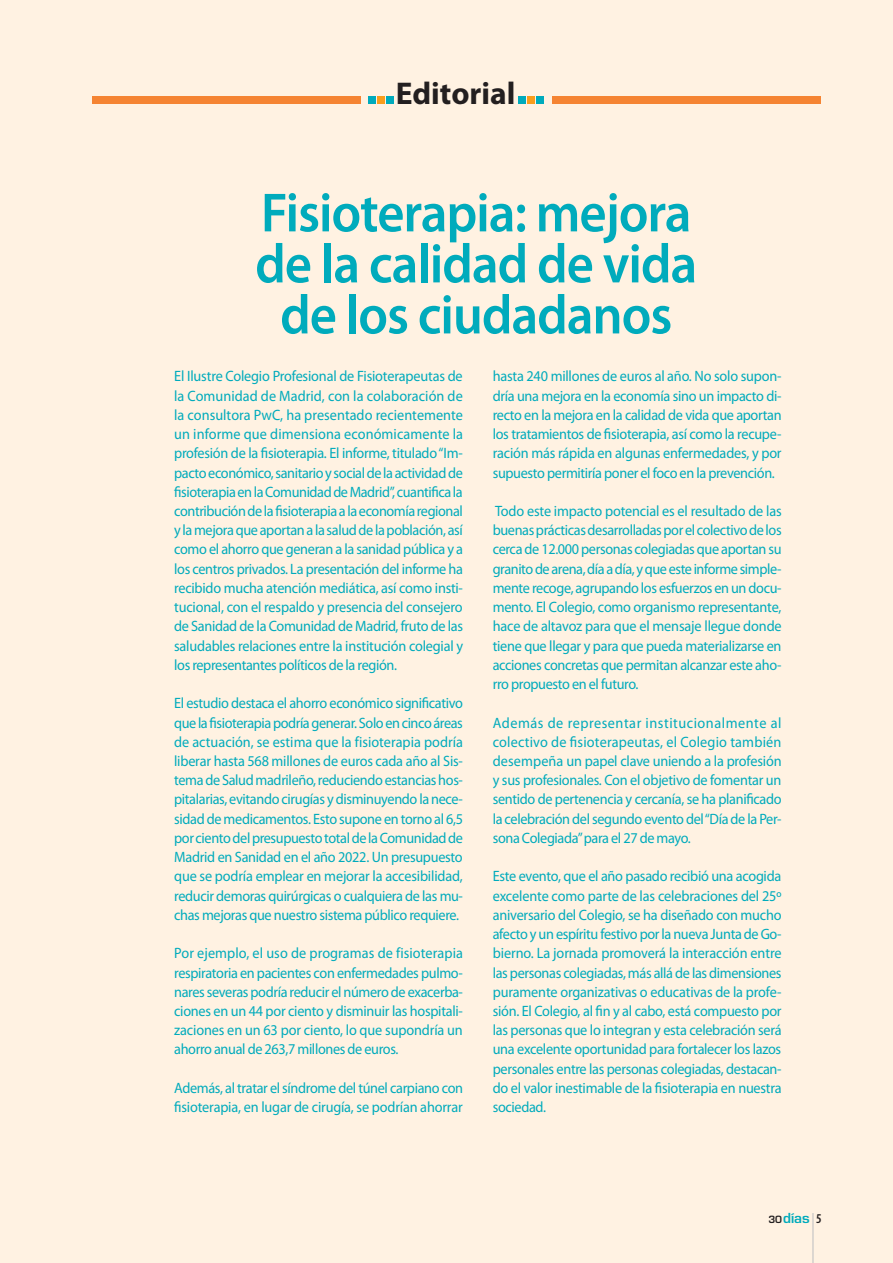
<style>
.page{position:relative;width:893px;height:1263px;background:#fff}
.page>*{position:absolute;margin:0;border:0;box-sizing:border-box;transform-origin:0 0}
.t1{font:600 55.5px/51px "Myriad Pro";letter-spacing:-.02em;color:#00abbc;text-align:center;scale:.95 1}
.t2{font:700 31.5px "Myriad Pro";color:#231f20}
.t3{font:15px/19.2px "Myriad Pro";letter-spacing:-.025em;color:#00abbc;text-align:justify;scale:.95 1}
.t4{font:600 13.5px "Eurostile LT Std";color:#00abbc}
.s1{font-size:9.75px;color:#231f20}
.s2{font-family:"Myriad Pro";font-stretch:condensed;color:#231f20}
</style>
<div class="page">
<div style="left:0;top:0;width:892px;height:1262px;background:#fff2e2"></div>
<div style="left:92px;top:96px;width:268px;height:7px;background:#f58432"></div>
<div style="left:552px;top:96px;width:268px;height:7px;background:#f58432"></div>
<hr style="left:812px;top:1212px;width:1px;height:50px;background:#bbbdc0">
<div style="left:377px;top:96px;width:7px;height:7px;background:#f99d1c"></div>
<div style="left:368px;top:96px;width:7px;height:7px;background:#00abbc"></div>
<div style="left:386px;top:96px;width:7px;height:7px;background:#00abbc"></div>
<div style="left:518px;top:96px;width:7px;height:7px;background:#00abbc"></div>
<div style="left:536px;top:96px;width:7px;height:7px;background:#00abbc"></div>
<div style="left:527px;top:96px;width:7px;height:7px;background:#f99d1c"></div>
<h2 class="t2" style="left:396px;top:82px;width:121px">Editorial</h2>
<h1 class="t1" style="left:255px;top:193px;width:467px">Fisioterapia: mejora de la calidad de vida de los ciudadanos</h1>
<p class="t3" style="left:174px;top:368px;width:306px">El Ilustre Colegio Profesional de Fisioterapeutas de la Comunidad de Madrid, con la colaboración de la consultora PwC, ha presentado recientemente un informe que dimensiona económicamente la profesión de la fisioterapia. El informe, titulado “Im&shy;pacto económico, sanitario y social de la actividad de fisioterapia en la Comunidad de Madrid”, cuantifica la contribución de la fisioterapia a la economía regional y la mejora que aportan a la salud de la población, así como el ahorro que generan a la sanidad pública y a los centros privados. La presentación del informe ha recibido mucha atención mediática, así como insti&shy;tucional, con el respaldo y presencia del consejero de Sanidad de la Comunidad de Madrid, fruto de las saludables relaciones entre la institución colegial y los representantes políticos de la región.</p>
<p class="t3" style="left:174px;top:695px;width:306px">El estudio destaca el ahorro económico significativo que la fisioterapia podría generar. Solo en cinco áreas de actuación, se estima que la fisioterapia podría liberar hasta 568 millones de euros cada año al Sis&shy;tema de Salud madrileño, reduciendo estancias hos&shy;pitalarias, evitando cirugías y disminuyendo la nece&shy;sidad de medicamentos. Esto supone en torno al 6,5 por ciento del presupuesto total de la Comunidad de Madrid en Sanidad en el año 2022. Un presupuesto que se podría emplear en mejorar la accesibilidad, reducir demoras quirúrgicas o cualquiera de las mu&shy;chas mejoras que nuestro sistema público requiere.</p>
<p class="t3" style="left:174px;top:945px;width:305px">Por ejemplo, el uso de programas de fisioterapia respiratoria en pacientes con enfermedades pulmo&shy;nares severas podría reducir el número de exacerba&shy;ciones en un 44 por ciento y disminuir las hospitali&shy;zaciones en un 63 por ciento, lo que supondría un ahorro anual de 263,7 millones de euros.</p>
<p class="t3" style="left:174px;top:1079px;width:306px">Además, al tratar el síndrome del túnel carpiano con fisioterapia, en lugar de cirugía, se podrían ahorrar</p>
<p class="t3" style="left:492px;top:368px;width:305px">hasta 240 millones de euros al año. No solo supon&shy;dría una mejora en la economía sino un impacto di&shy;recto en la mejora en la calidad de vida que aportan los tratamientos de fisioterapia, así como la recupe&shy;ración más rápida en algunas enfermedades, y por supuesto permitiría poner el foco en la prevención.</p>
<p class="t3" style="left:492px;top:503px;width:306px">Todo este impacto potencial es el resultado de las buenas prácticas desarrolladas por el colectivo de los cerca de 12.000 personas colegiadas que aportan su granito de arena, día a día, y que este informe simple&shy;mente recoge, agrupando los esfuerzos en un docu&shy;mento. El Colegio, como organismo representante, hace de altavoz para que el mensaje llegue donde tiene que llegar y para que pueda materializarse en acciones concretas que permitan alcanzar este aho&shy;rro propuesto en el futuro.</p>
<p class="t3" style="left:492px;top:714px;width:305px">Además de representar institucionalmente al colectivo de fisioterapeutas, el Colegio también desempeña un papel clave uniendo a la profesión y sus profesionales. Con el objetivo de fomentar un sentido de pertenencia y cercanía, se ha planificado la celebración del segundo evento del “Día de la Per&shy;sona Colegiada” para el 27 de mayo.</p>
<p class="t3" style="left:492px;top:868px;width:306px">Este evento, que el año pasado recibió una acogida excelente como parte de las celebraciones del 25º aniversario del Colegio, se ha diseñado con mucho afecto y un espíritu festivo por la nueva Junta de Go&shy;bierno. La jornada promoverá la interacción entre las personas colegiadas, más allá de las dimensiones puramente organizativas o educativas de la profe&shy;sión. El Colegio, al fin y al cabo, está compuesto por las personas que lo integran y esta celebración será una excelente oportunidad para fortalecer los lazos personales entre las personas colegiadas, destacan&shy;do el valor inestimable de la fisioterapia en nuestra sociedad.</p>
<p class="t4" style="left:768px;top:1209px;width:55px"><span class="s1">30</span>días <span class="s2">5</span></p>
</div>
